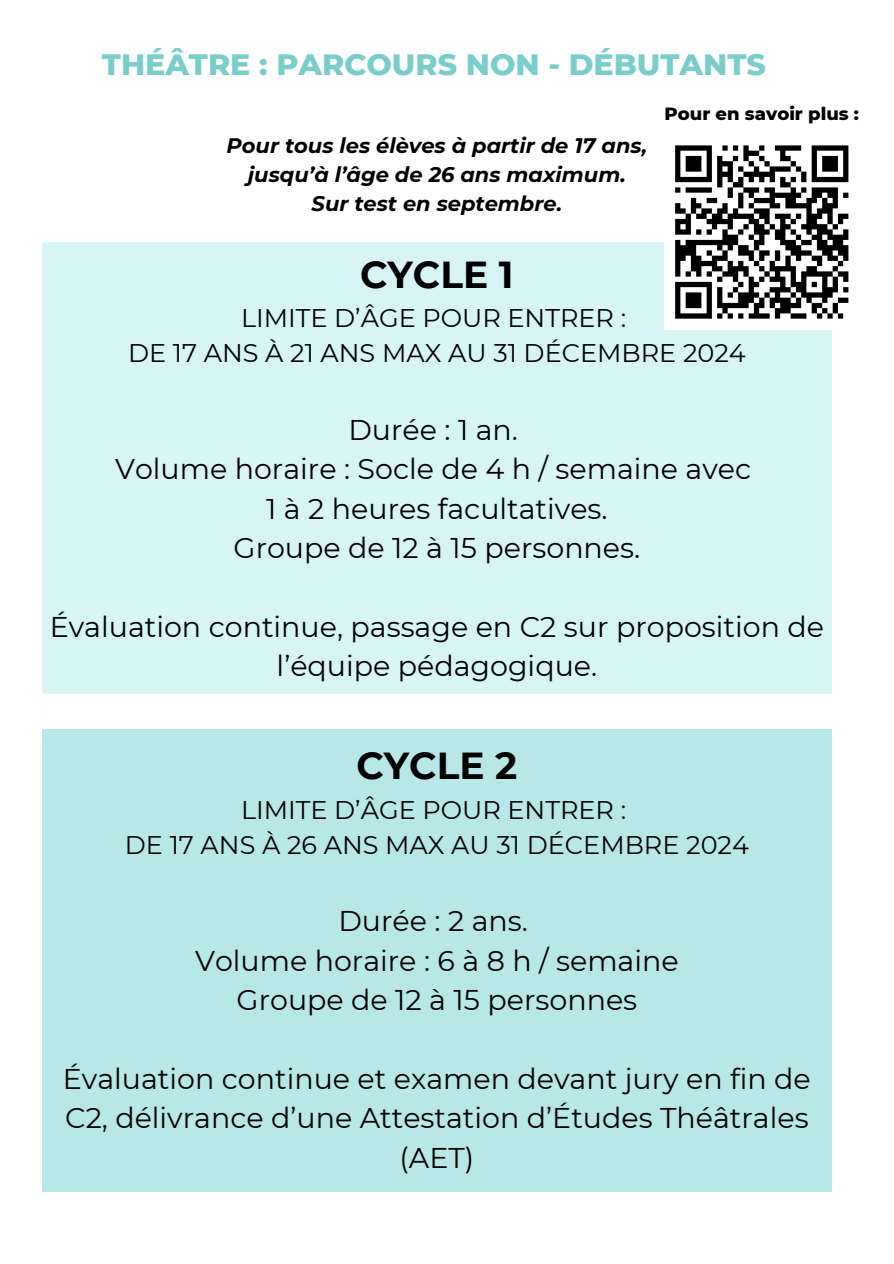
<style>
.page{position:relative;width:894px;height:1264px;background:#fff}
.page>*{position:absolute;margin:0;border:0;box-sizing:border-box;transform-origin:0 0}
.t1{font:700 37.5px "Montserrat";color:#000}
.t2{font:800 30px "Montserrat";color:#79cdcb}
.t3{font:28.5px/39.5px "Montserrat";color:#000;text-align:center}
.t4{font:25.5px/35px "Montserrat";color:#000;text-align:center}
.t5{font:italic 700 21px/29.2px "Montserrat";color:#000;text-align:center}
.t6{font:800 18px "Montserrat";color:#000}
</style>
<div class="page">
<div style="left:42px;top:242px;width:788px;height:452px;background:#d7f5f5"></div>
<div style="left:42px;top:729px;width:789px;height:462px;background:#b7e7e7"></div>
<div style="left:664px;top:135px;width:194px;height:194px;background:#fff"></div>
<svg style="left:675px;top:145px;width:174px;height:174px"></svg>
<h1 class="t2" style="left:102px;top:46px;width:665px">THÉÂTRE : PARCOURS NON - DÉBUTANTS</h1>
<p class="t6" style="left:664px;top:102px;width:196px">Pour en savoir plus :</p>
<h4 class="t5" style="left:226px;top:130px;width:422px">Pour tous les élèves à partir de 17 ans, jusqu’à l’âge de 26 ans maximum.<br>Sur test en septembre.</h4>
<h3 class="t1" style="left:360px;top:252px;width:155px">CYCLE 1</h3>
<h3 class="t4" style="left:128px;top:301px;width:619px">LIMITE D’ÂGE POUR ENTRER :<br>DE 17 ANS À 21 ANS MAX AU 31 DÉCEMBRE 2024</h3>
<h2 class="t3" style="left:115px;top:410px;width:637px">Durée : 1 an.<br>Volume horaire : Socle de 4 h / semaine avec<br>1 à 2 heures facultatives.<br>Groupe de 12 à 15 personnes.</h2>
<h2 class="t3" style="left:50px;top:607px;width:775px">Évaluation continue, passage en C2 sur proposition de l’équipe pédagogique.</h2>
<h3 class="t1" style="left:356px;top:743px;width:162px">CYCLE 2</h3>
<h3 class="t4" style="left:125px;top:792px;width:625px">LIMITE D’ÂGE POUR ENTRER :<br>DE 17 ANS À 26 ANS MAX AU 31 DÉCEMBRE 2024</h3>
<h2 class="t3" style="left:195px;top:901px;width:485px">Durée : 2 ans.<br>Volume horaire : 6 à 8 h / semaine<br>Groupe de 12 à 15 personnes</h2>
<h2 class="t3" style="left:63px;top:1058px;width:749px">Évaluation continue et examen devant jury en fin de<br>C2, délivrance d’une Attestation d’Études Théâtrales (AET)</h2>
</div>
